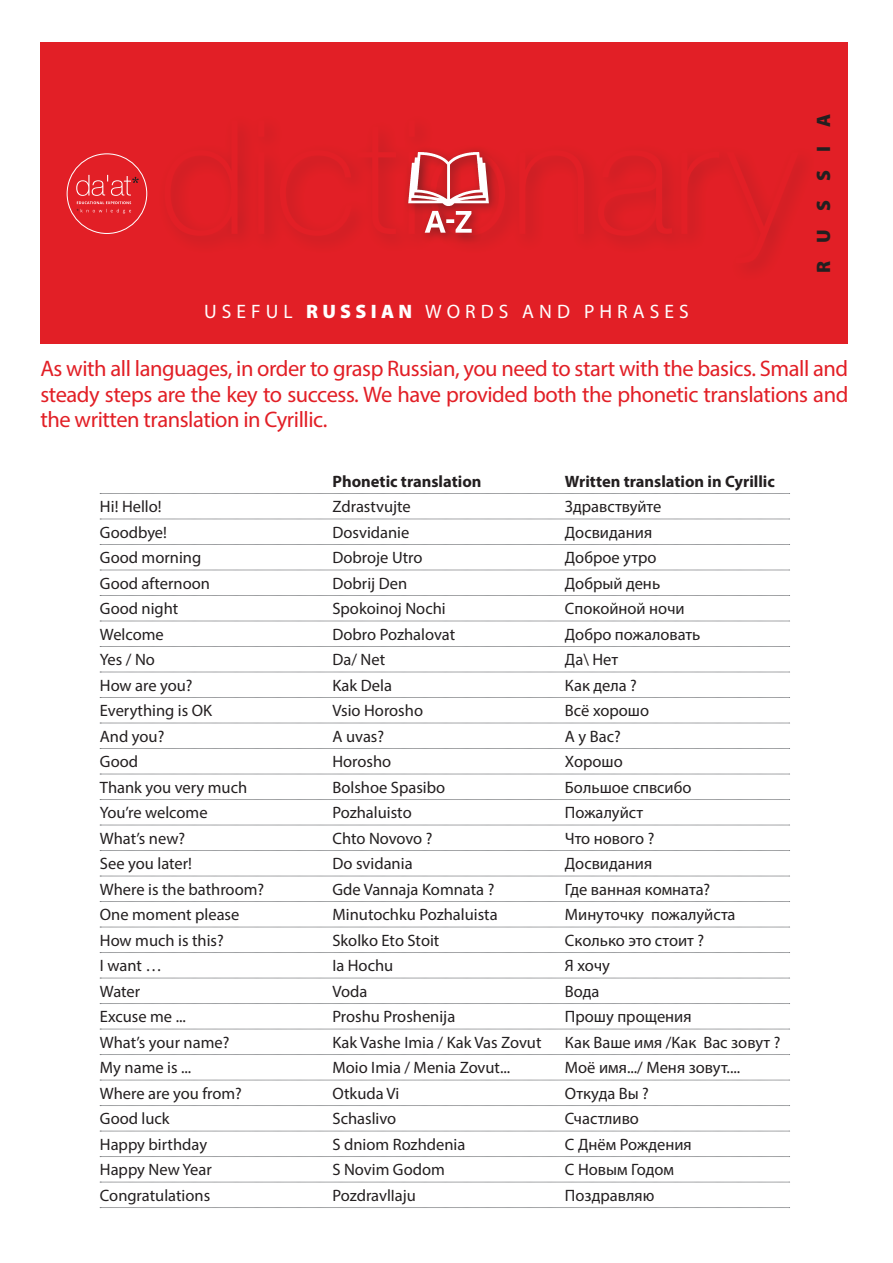
<style>
.page{position:relative;width:893px;height:1263px;background:#fff}
.page>*{position:absolute;margin:0;border:0;box-sizing:border-box;transform-origin:0 0}
.txt_open_red{font:22.5px/25.5px "Myriad Pro";letter-spacing:-.02em;color:#e21f26;text-align:justify}
.title_white{font:19.5px "Myriad Pro";letter-spacing:.26em;color:#fff}
.sub_title_side{font:900 19.5px "Myriad Pro";letter-spacing:.95em;color:#231f20}
.txt___line{font:16.5px "Myriad Pro";color:#231f20}
.txt___line-2{font:700 16.5px "Myriad Pro";color:#231f20}
.s1{font-weight:900}
</style>
<div class="page">
<div style="left:40px;top:43px;width:808px;height:301px;background:#e21f26"></div>
<div style="left:157px;top:113px;width:660px;height:170px;background:#231f20;opacity:.2"></div>
<div style="left:403px;top:146px;width:98px;height:99px;background:#231f20;opacity:.5"></div>
<svg style="left:408px;top:152px;width:81px;height:81px"></svg>
<svg style="left:100px;top:493px;width:690px;height:1px"></svg>
<svg style="left:100px;top:519px;width:690px;height:1px"></svg>
<svg style="left:100px;top:544px;width:690px;height:1px"></svg>
<svg style="left:100px;top:570px;width:690px;height:1px"></svg>
<svg style="left:100px;top:595px;width:690px;height:1px"></svg>
<svg style="left:100px;top:621px;width:690px;height:1px"></svg>
<svg style="left:100px;top:646px;width:690px;height:1px"></svg>
<svg style="left:100px;top:672px;width:690px;height:1px"></svg>
<svg style="left:100px;top:697px;width:690px;height:1px"></svg>
<svg style="left:100px;top:723px;width:690px;height:1px"></svg>
<svg style="left:100px;top:748px;width:690px;height:1px"></svg>
<svg style="left:100px;top:774px;width:690px;height:1px"></svg>
<svg style="left:100px;top:799px;width:690px;height:1px"></svg>
<svg style="left:100px;top:825px;width:690px;height:1px"></svg>
<svg style="left:100px;top:850px;width:690px;height:1px"></svg>
<svg style="left:100px;top:876px;width:690px;height:1px"></svg>
<svg style="left:100px;top:901px;width:690px;height:1px"></svg>
<svg style="left:100px;top:927px;width:690px;height:1px"></svg>
<svg style="left:100px;top:952px;width:690px;height:1px"></svg>
<svg style="left:100px;top:978px;width:690px;height:1px"></svg>
<svg style="left:100px;top:1003px;width:690px;height:1px"></svg>
<svg style="left:100px;top:1029px;width:690px;height:1px"></svg>
<svg style="left:100px;top:1054px;width:690px;height:1px"></svg>
<svg style="left:100px;top:1080px;width:690px;height:1px"></svg>
<svg style="left:100px;top:1105px;width:690px;height:1px"></svg>
<svg style="left:100px;top:1131px;width:690px;height:1px"></svg>
<svg style="left:100px;top:1156px;width:690px;height:1px"></svg>
<svg style="left:100px;top:1182px;width:690px;height:1px"></svg>
<svg style="left:100px;top:1207px;width:690px;height:1px"></svg>
<div style="left:67px;top:153px;width:80px;height:81px;border:1px solid #fff;border-radius:50%"></div>
<svg style="left:76px;top:175px;width:63px;height:38px"></svg>
<p class="title_white" style="left:204px;top:299px;width:486px">USEFUL <span class="s1">RUSSIAN</span> WORDS AND PHRASES</p>
<p class="sub_title_side" style="left:810px;top:273px;width:161px;rotate:-90deg">RUSSIA</p>
<p class="txt_open_red" style="left:40px;top:356px;width:809px">As with all languages, in order to grasp Russian, you need to start with the basics. Small and steady steps are the key to success. We have provided both the phonetic translations and the written translation in Cyrillic.</p>
<p class="txt___line-2" style="left:332px;top:470px;width:151px">Phonetic translation</p>
<p class="txt___line-2" style="left:565px;top:470px;width:211px">Written translation in Cyrillic</p>
<p class="txt___line" style="left:100px;top:496px;width:63px">Hi! Hello!</p>
<p class="txt___line" style="left:332px;top:496px;width:80px">Zdrastvujte</p>
<p class="txt___line" style="left:565px;top:496px;width:98px">Здравствуйте</p>
<p class="txt___line" style="left:100px;top:522px;width:69px">Goodbye!</p>
<p class="txt___line" style="left:332px;top:522px;width:78px">Dosvidanie</p>
<p class="txt___line" style="left:565px;top:522px;width:89px">Досвидания</p>
<p class="txt___line" style="left:100px;top:547px;width:103px">Good morning</p>
<p class="txt___line" style="left:332px;top:547px;width:92px">Dobroje Utro</p>
<p class="txt___line" style="left:565px;top:547px;width:93px">Доброе утро</p>
<p class="txt___line" style="left:100px;top:573px;width:112px">Good afternoon</p>
<p class="txt___line" style="left:332px;top:573px;width:76px">Dobrij Den</p>
<p class="txt___line" style="left:565px;top:573px;width:97px">Добрый день</p>
<p class="txt___line" style="left:100px;top:598px;width:80px">Good night</p>
<p class="txt___line" style="left:332px;top:598px;width:115px">Spokoinoj Nochi</p>
<p class="txt___line" style="left:565px;top:598px;width:121px">Спокойной ночи</p>
<p class="txt___line" style="left:100px;top:624px;width:65px">Welcome</p>
<p class="txt___line" style="left:332px;top:624px;width:124px">Dobro Pozhalovat</p>
<p class="txt___line" style="left:565px;top:624px;width:137px">Добро пожаловать</p>
<p class="txt___line" style="left:100px;top:649px;width:57px">Yes / No</p>
<p class="txt___line" style="left:332px;top:649px;width:54px">Da/ Net</p>
<p class="txt___line" style="left:565px;top:649px;width:55px">Да\ Нет</p>
<p class="txt___line" style="left:100px;top:675px;width:94px">How are you?</p>
<p class="txt___line" style="left:332px;top:675px;width:61px">Kak Dela</p>
<p class="txt___line" style="left:565px;top:675px;width:74px">Как дела ?</p>
<p class="txt___line" style="left:100px;top:700px;width:114px">Everything is OK</p>
<p class="txt___line" style="left:332px;top:700px;width:92px">Vsio Horosho</p>
<p class="txt___line" style="left:565px;top:700px;width:86px">Всё хорошо</p>
<p class="txt___line" style="left:100px;top:726px;width:66px">And you?</p>
<p class="txt___line" style="left:332px;top:726px;width:53px">A uvas?</p>
<p class="txt___line" style="left:565px;top:726px;width:57px">А у Вас?</p>
<p class="txt___line" style="left:100px;top:751px;width:40px">Good</p>
<p class="txt___line" style="left:332px;top:751px;width:60px">Horosho</p>
<p class="txt___line" style="left:565px;top:751px;width:59px">Хорошо</p>
<p class="txt___line" style="left:100px;top:777px;width:149px">Thank you very much</p>
<p class="txt___line" style="left:332px;top:777px;width:114px">Bolshoe Spasibo</p>
<p class="txt___line" style="left:565px;top:777px;width:128px">Большое спвсибо</p>
<p class="txt___line" style="left:100px;top:802px;width:109px">You’re welcome</p>
<p class="txt___line" style="left:332px;top:802px;width:81px">Pozhaluisto</p>
<p class="txt___line" style="left:565px;top:802px;width:80px">Пожалуйст</p>
<p class="txt___line" style="left:100px;top:828px;width:87px">What’s new?</p>
<p class="txt___line" style="left:332px;top:828px;width:102px">Chto Novovo ?</p>
<p class="txt___line" style="left:565px;top:828px;width:91px">Что нового ?</p>
<p class="txt___line" style="left:100px;top:853px;width:94px">See you later!</p>
<p class="txt___line" style="left:332px;top:853px;width:82px">Do svidania</p>
<p class="txt___line" style="left:565px;top:853px;width:89px">Досвидания</p>
<p class="txt___line" style="left:100px;top:879px;width:166px">Where is the bathroom?</p>
<p class="txt___line" style="left:332px;top:879px;width:163px">Gde Vannaja Komnata ?</p>
<p class="txt___line" style="left:565px;top:879px;width:147px">Где ванная комната?</p>
<p class="txt___line" style="left:100px;top:904px;width:141px">One moment please</p>
<p class="txt___line" style="left:332px;top:904px;width:167px">Minutochku Pozhaluista</p>
<p class="txt___line" style="left:565px;top:904px;width:172px">Минуточку пожалуйста</p>
<p class="txt___line" style="left:100px;top:930px;width:125px">How much is this?</p>
<p class="txt___line" style="left:332px;top:930px;width:108px">Skolko Eto Stoit</p>
<p class="txt___line" style="left:565px;top:930px;width:141px">Сколько это стоит ?</p>
<p class="txt___line" style="left:100px;top:955px;width:64px">I want …</p>
<p class="txt___line" style="left:332px;top:955px;width:62px">Ia Hochu</p>
<p class="txt___line" style="left:565px;top:955px;width:46px">Я хочу</p>
<p class="txt___line" style="left:100px;top:981px;width:42px">Water</p>
<p class="txt___line" style="left:332px;top:981px;width:36px">Voda</p>
<p class="txt___line" style="left:565px;top:981px;width:36px">Вода</p>
<p class="txt___line" style="left:100px;top:1006px;width:88px">Excuse me ...</p>
<p class="txt___line" style="left:332px;top:1006px;width:124px">Proshu Proshenija</p>
<p class="txt___line" style="left:565px;top:1006px;width:128px">Прошу прощения</p>
<p class="txt___line" style="left:100px;top:1032px;width:131px">What’s your name?</p>
<p class="txt___line" style="left:332px;top:1032px;width:211px">Kak Vashe Imia / Kak Vas Zovut</p>
<p class="txt___line" style="left:565px;top:1032px;width:217px">Как Ваше имя /Как Вас зовут ?</p>
<p class="txt___line" style="left:100px;top:1057px;width:93px">My name is ...</p>
<p class="txt___line" style="left:332px;top:1057px;width:179px">Moio Imia / Menia Zovut...</p>
<p class="txt___line" style="left:565px;top:1057px;width:177px">Моё имя.../ Меня зовут....</p>
<p class="txt___line" style="left:100px;top:1083px;width:144px">Where are you from?</p>
<p class="txt___line" style="left:332px;top:1083px;width:68px">Otkuda Vi</p>
<p class="txt___line" style="left:565px;top:1083px;width:86px">Откуда Вы ?</p>
<p class="txt___line" style="left:100px;top:1108px;width:71px">Good luck</p>
<p class="txt___line" style="left:332px;top:1108px;width:65px">Schaslivo</p>
<p class="txt___line" style="left:565px;top:1108px;width:76px">Счастливо</p>
<p class="txt___line" style="left:100px;top:1134px;width:109px">Happy birthday</p>
<p class="txt___line" style="left:332px;top:1134px;width:134px">S dniom Rozhdenia</p>
<p class="txt___line" style="left:565px;top:1134px;width:128px">С Днём Рождения</p>
<p class="txt___line" style="left:100px;top:1159px;width:113px">Happy New Year</p>
<p class="txt___line" style="left:332px;top:1159px;width:114px">S Novim Godom</p>
<p class="txt___line" style="left:565px;top:1159px;width:111px">С Новым Годом</p>
<p class="txt___line" style="left:100px;top:1185px;width:112px">Congratulations</p>
<p class="txt___line" style="left:332px;top:1185px;width:85px">PozdravlIaju</p>
<p class="txt___line" style="left:565px;top:1185px;width:91px">Поздравляю</p>
</div>
